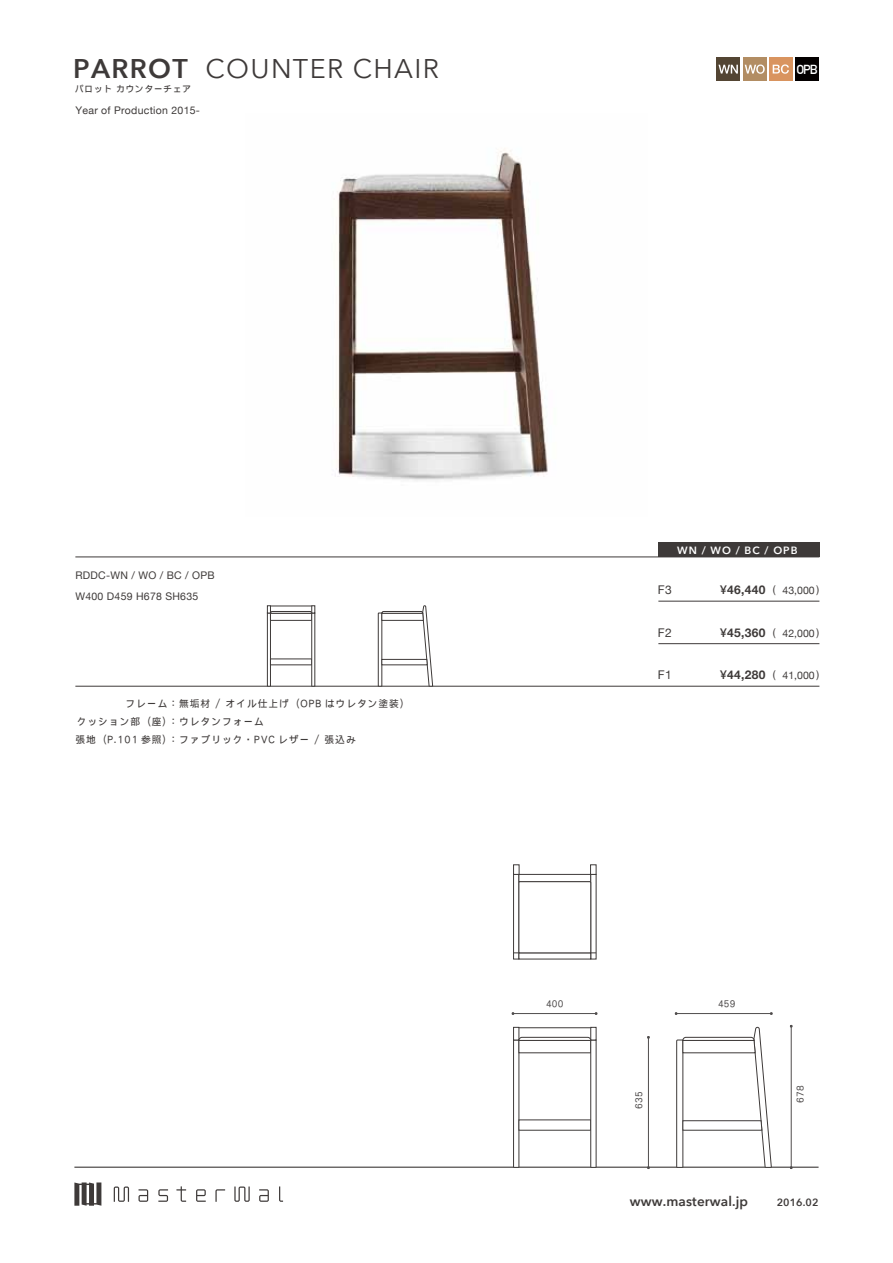
<style>
.page{position:relative;width:893px;height:1263px;background:#fff}
.page>*{position:absolute;margin:0;border:0;box-sizing:border-box;transform-origin:0 0}
.t1{font:27px "Avenir Next";letter-spacing:.05em;color:#3e3a39}
.t2{font:600 13.5px "Avenir Next";letter-spacing:.01em;color:#3e3a39}
.t3{font:700 12.75px "DIN Alternate";color:#fff}
.t4{font:700 12px "Helvetica Neue";letter-spacing:.025em;color:#3e3a39}
.t5{font:12px "Helvetica Neue";color:#3e3a39}
.t6{font:10.5px/21.3px "Helvetica Neue";letter-spacing:.025em;color:#3e3a39}
.t7{font:600 10.5px "Avenir Next";letter-spacing:.1em;color:#fff}
.t8{font:600 10.5px "Avenir Next";letter-spacing:.01em;color:#3e3a39}
.t9{font:9.75px/18px "DF Gothic P W5 90 pv RKSJ H";letter-spacing:.1em;color:#3e3a39}
.t10{font:9px "DF Gothic P W5 90 pv RKSJ H";letter-spacing:.05em;color:#3e3a39}
.t11{font:9px "DF Gothic P W5 90 pv RKSJ H";letter-spacing:.01em;color:#504d4d}
.s1{font-weight:600}
.s2{font-weight:500}
</style>
<div class="page">
<svg style="left:114px;top:1186px;width:15px;height:16px"></svg>
<svg style="left:139px;top:1189px;width:9px;height:13px"></svg>
<svg style="left:158px;top:1189px;width:10px;height:13px"></svg>
<svg style="left:176px;top:1186px;width:10px;height:16px"></svg>
<svg style="left:196px;top:1189px;width:10px;height:13px"></svg>
<svg style="left:215px;top:1189px;width:10px;height:13px"></svg>
<svg style="left:234px;top:1186px;width:16px;height:16px"></svg>
<svg style="left:259px;top:1189px;width:10px;height:13px"></svg>
<svg style="left:279px;top:1186px;width:4px;height:16px"></svg>
<svg style="left:74px;top:1182px;width:27px;height:24px"></svg>
<div style="left:769px;top:57px;width:23px;height:24px;background:#d9945f"></div>
<div style="left:743px;top:57px;width:23px;height:24px;background:#b28d63"></div>
<svg style="left:773px;top:64px;width:16px;height:10px"></svg>
<svg style="left:745px;top:65px;width:20px;height:9px"></svg>
<div style="left:717px;top:57px;width:23px;height:24px;background:#534533"></div>
<svg style="left:718px;top:65px;width:20px;height:9px"></svg>
<div style="left:795px;top:57px;width:24px;height:24px;background:#040000"></div>
<hr style="left:74px;top:1166px;width:745px;height:2px;background:#3e3a39">
<hr style="left:75px;top:557px;width:744px;height:1px;background:#3e3a39">
<hr style="left:75px;top:686px;width:744px;height:1px;background:#3e3a39">
<hr style="left:658px;top:643px;width:161px;height:1px;background:#3e3a39">
<hr style="left:658px;top:601px;width:161px;height:1px;background:#3e3a39">
<div style="left:658px;top:543px;width:161px;height:14px;background:#3e3a39"></div>
<svg style="left:378px;top:605px;width:55px;height:82px"></svg>
<svg style="left:267px;top:605px;width:48px;height:82px"></svg>
<hr style="left:270px;top:606px;width:42px;height:1px;background:#3e3a39">
<img style="left:335px;top:149px;width:213px;height:332px">
<hr style="left:676px;top:1013px;width:95px;height:1px;background:#504d4d">
<hr style="left:513px;top:1013px;width:83px;height:1px;background:#504d4d">
<hr style="left:791px;top:1026px;width:1px;height:142px;background:#504d4d">
<hr style="left:648px;top:1037px;width:1px;height:131px;background:#504d4d">
<svg style="left:676px;top:1027px;width:96px;height:141px"></svg>
<svg style="left:513px;top:1027px;width:6px;height:10px"></svg>
<svg style="left:513px;top:1037px;width:84px;height:131px"></svg>
<svg style="left:590px;top:1027px;width:6px;height:13px"></svg>
<hr style="left:519px;top:1027px;width:72px;height:1px;background:#3e3a39">
<svg style="left:513px;top:875px;width:6px;height:84px"></svg>
<div style="left:519px;top:874px;width:72px;height:8px;background:#fff;border:1px solid #3e3a39"></div>
<svg style="left:590px;top:875px;width:6px;height:84px"></svg>
<svg style="left:513px;top:864px;width:6px;height:11px"></svg>
<svg style="left:590px;top:864px;width:6px;height:11px"></svg>
<svg style="left:519px;top:952px;width:72px;height:7px"></svg>
<div style="left:519px;top:881px;width:72px;height:72px;border:1px solid #3e3a39"></div>
<h1 class="t1" style="left:73px;top:45px;width:367px"><span class="s1">PARROT</span> COUNTER CHAIR</h1>
<p class="t10" style="left:75px;top:85px;width:118px">パロット カウンターチェア</p>
<p class="t6" style="left:75px;top:100px;width:126px">Year of Production 2015-</p>
<p class="t3" style="left:796px;top:59px;width:23px">OPB</p>
<p class="t6" style="left:75px;top:565px;width:141px">RDDC-WN / WO / BC / OPB<br>W400 D459 H678 SH635</p>
<p class="t9" style="left:75px;top:694px;width:336px;text-indent:50px">フレーム：無垢材 / オイル仕上げ（OPB はウレタン塗装）クッション部（座）：ウレタンフォーム<br>張地（P.101 参照）：ファブリック・PVC レザー / 張込み</p>
<p class="t7" style="left:677px;top:541px;width:122px">WN / WO / BC / OPB</p>
<p class="t5" style="left:658px;top:581px;width:15px">F3</p>
<p class="t5" style="left:658px;top:624px;width:15px">F2</p>
<p class="t5" style="left:658px;top:666px;width:15px">F1</p>
<p class="t4" style="left:720px;top:580px;width:47px"><span class="s2">¥</span>46,440</p>
<p class="t4" style="left:720px;top:623px;width:47px"><span class="s2">¥</span>45,360</p>
<p class="t4" style="left:720px;top:665px;width:47px"><span class="s2">¥</span>44,280</p>
<p class="t6" style="left:773px;top:580px;width:4px">(</p>
<p class="t6" style="left:783px;top:580px;width:38px">43,000 )</p>
<p class="t6" style="left:773px;top:622px;width:4px">(</p>
<p class="t6" style="left:783px;top:623px;width:38px">42,000 )</p>
<p class="t6" style="left:773px;top:665px;width:4px">(</p>
<p class="t6" style="left:783px;top:665px;width:38px">41,000 )</p>
<p class="t11" style="left:546px;top:999px;width:19px">400</p>
<p class="t11" style="left:718px;top:999px;width:19px">459</p>
<p class="t11" style="left:634px;top:1109px;width:19px;rotate:-90deg">635</p>
<p class="t11" style="left:796px;top:1102px;width:19px;rotate:-90deg">678</p>
<p class="t2" style="left:630px;top:1189px;width:120px">www.masterwal.jp</p>
<p class="t8" style="left:777px;top:1193px;width:43px">2016.02</p>
</div>
